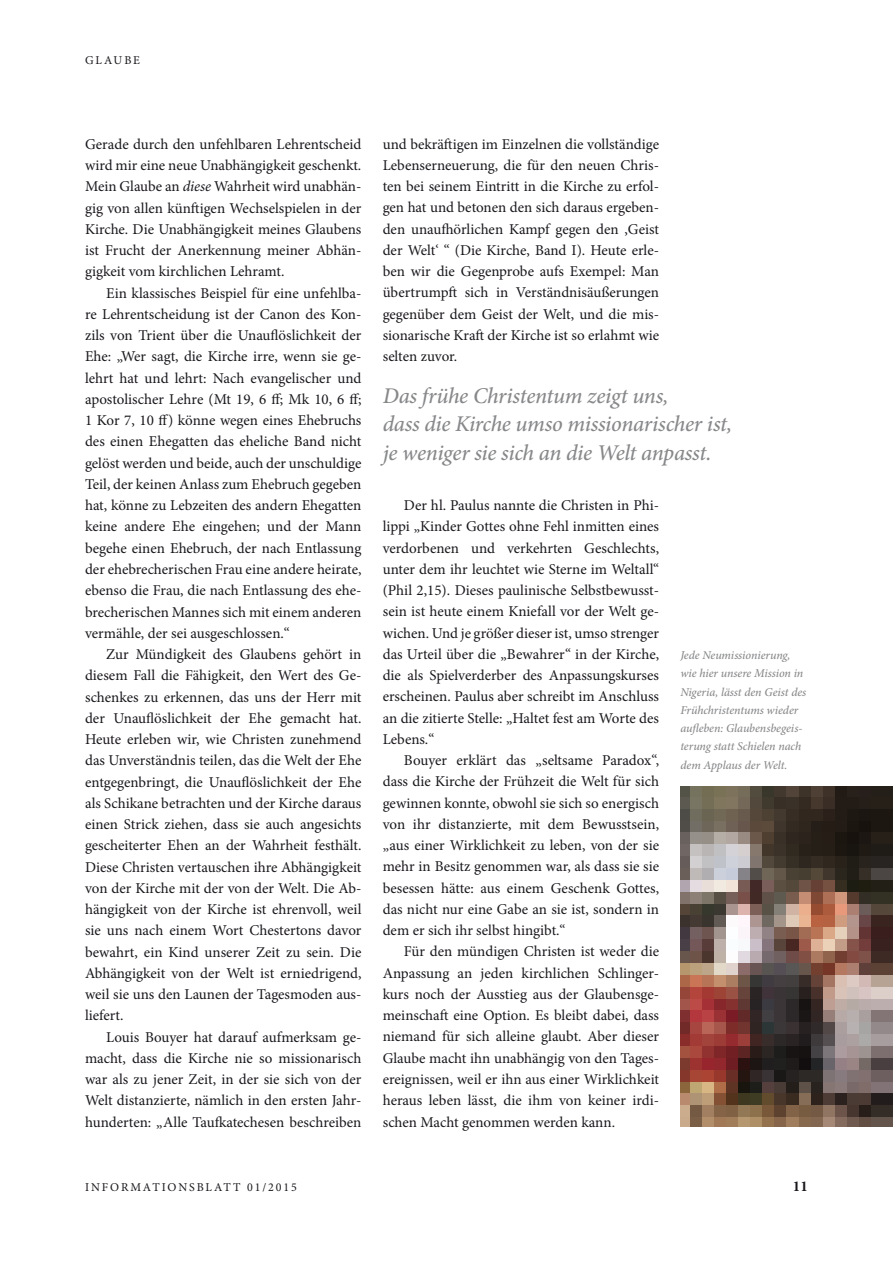
<style>
.page{position:relative;width:893px;height:1263px;background:#fff}
.page>*{position:absolute;margin:0;border:0;box-sizing:border-box;transform-origin:0 0}
.t1{font:italic 500 22.5px/28.5px "Minion Pro";letter-spacing:-.015em;color:#87888a}
.t2{font:15px/21.3px "Minion Pro";color:#1a171c;text-align:justify}
.t3{font:700 15px "Minion Pro";color:#1a171c}
.t4{font:italic 500 12px/18.3px "Minion Pro";letter-spacing:-.005em;color:#87888a}
.t5{font:12px "Minion Pro";letter-spacing:.16em;color:#1a171c}
.s1{font-style:italic}
</style>
<div class="page">
<img style="left:680px;top:787px;width:213px;height:340px">
<p class="t5" style="left:85px;top:52px;width:56px">GLAUBE</p>
<p class="t2" style="left:85px;top:133px;width:278px">Gerade durch den unfehlbaren Lehrentscheid wird mir eine neue Unabhängigkeit geschenkt.<br>Mein Glaube an <span class="s1">diese</span> Wahrheit wird unabhän&shy;gig von allen künftigen Wechselspielen in der Kirche. Die Unabhängigkeit meines Glaubens ist Frucht der Anerkennung meiner Abhän&shy;gigkeit vom kirchlichen Lehramt.</p>
<p class="t2" style="left:85px;top:282px;width:278px;text-indent:21px">Ein klassisches Beispiel für eine unfehlba&shy;re Lehrentscheidung ist der Canon des Kon&shy;zils von Trient über die Unauflöslichkeit der Ehe: „Wer sagt, die Kirche irre, wenn sie ge&shy;lehrt hat und lehrt: Nach evangelischer und apostolischer Lehre (Mt 19, 6 ff; Mk 10, 6 ff; 1 Kor 7, 10 ff) könne wegen eines Ehebruchs des einen Ehegatten das eheliche Band nicht gelöst werden und beide, auch der unschuldige Teil, der keinen Anlass zum Ehebruch gegeben hat, könne zu Lebzeiten des andern Ehegatten keine andere Ehe eingehen; und der Mann begehe einen Ehebruch, der nach Entlassung der ehebrecherischen Frau eine andere heirate, ebenso die Frau, die nach Entlassung des ehe&shy;brecherischen Mannes sich mit einem anderen vermähle, der sei ausgeschlossen.“</p>
<p class="t2" style="left:85px;top:644px;width:278px;text-indent:21px">Zur Mündigkeit des Glaubens gehört in diesem Fall die Fähigkeit, den Wert des Ge&shy;schenkes zu erkennen, das uns der Herr mit der Unauflöslichkeit der Ehe gemacht hat.<br>Heute erleben wir, wie Christen zunehmend das Unverständnis teilen, das die Welt der Ehe entgegenbringt, die Unauflöslichkeit der Ehe als Schikane betrachten und der Kirche daraus einen Strick ziehen, dass sie auch angesichts gescheiterter Ehen an der Wahrheit festhält.<br>Diese Christen vertauschen ihre Abhängigkeit von der Kirche mit der von der Welt. Die Ab&shy;hängigkeit von der Kirche ist ehrenvoll, weil sie uns nach einem Wort Chestertons davor bewahrt, ein Kind unserer Zeit zu sein. Die Abhängigkeit von der Welt ist erniedrigend, weil sie uns den Launen der Tagesmoden aus&shy;liefert.</p>
<p class="t2" style="left:85px;top:1026px;width:278px;text-indent:21px">Louis Bouyer hat darauf aufmerksam ge&shy;macht, dass die Kirche nie so missionarisch war als zu jener Zeit, in der sie sich von der Welt distanzierte, nämlich in den ersten Jahr&shy;hunderten: „Alle Taufkatechesen beschreiben</p>
<p class="t2" style="left:383px;top:133px;width:278px">und bekräftigen im Einzelnen die vollständige Lebenserneuerung, die für den neuen Chris&shy;ten bei seinem Eintritt in die Kirche zu erfol&shy;gen hat und betonen den sich daraus ergeben&shy;den unaufhörlichen Kampf gegen den ,Geist der Welt‘ “ (Die Kirche, Band I). Heute erle&shy;ben wir die Gegenprobe aufs Exempel: Man übertrumpft sich in Verständnisäußerungen gegenüber dem Geist der Welt, und die mis&shy;sionarische Kraft der Kirche ist so erlahmt wie selten zuvor.</p>
<h1 class="t1" style="left:383px;top:381px;width:351px">Das frühe Christentum zeigt uns,<br>dass die Kirche umso missionarischer ist, je weniger sie sich an die Welt anpasst.</h1>
<p class="t2" style="left:383px;top:495px;width:278px;text-indent:21px">Der hl. Paulus nannte die Christen in Phi&shy;lippi „Kinder Gottes ohne Fehl inmitten eines verdorbenen und verkehrten Geschlechts, unter dem ihr leuchtet wie Sterne im Weltall“ (Phil 2,15). Dieses paulinische Selbstbewusst&shy;sein ist heute einem Kniefall vor der Welt ge&shy;wichen. Und je größer dieser ist, umso strenger das Urteil über die „Bewahrer“ in der Kirche, die als Spielverderber des Anpassungskurses erscheinen. Paulus aber schreibt im Anschluss an die zitierte Stelle: „Haltet fest am Worte des Lebens.“</p>
<p class="t2" style="left:383px;top:750px;width:278px;text-indent:21px">Bouyer erklärt das „seltsame Paradox“, dass die Kirche der Frühzeit die Welt für sich gewinnen konnte, obwohl sie sich so energisch von ihr distanzierte, mit dem Bewusstsein, „aus einer Wirklichkeit zu leben, von der sie mehr in Besitz genommen war, als dass sie sie besessen hätte: aus einem Geschenk Gottes, das nicht nur eine Gabe an sie ist, sondern in dem er sich ihr selbst hingibt.“</p>
<p class="t2" style="left:383px;top:941px;width:278px;text-indent:21px">Für den mündigen Christen ist weder die Anpassung an jeden kirchlichen Schlinger&shy;kurs noch der Ausstieg aus der Glaubensge&shy;meinschaft eine Option. Es bleibt dabei, dass niemand für sich alleine glaubt. Aber dieser Glaube macht ihn unabhängig von den Tages&shy;ereignissen, weil er ihn aus einer Wirklichkeit heraus leben lässt, die ihm von keiner irdi&shy;schen Macht genommen werden kann.</p>
<p class="t4" style="left:680px;top:646px;width:127px">Jede Neumissionierung, wie hier unsere Mission in<br>Nigeria, lässt den Geist des<br>Frühchristentums wieder aufleben: Glaubensbegeis&shy;terung statt Schielen nach dem Applaus der Welt.</p>
<p class="t5" style="left:85px;top:1179px;width:213px">INFORMATIONSBLATT 01/2015</p>
<p class="t3" style="left:793px;top:1175px;width:16px">11</p>
</div>
